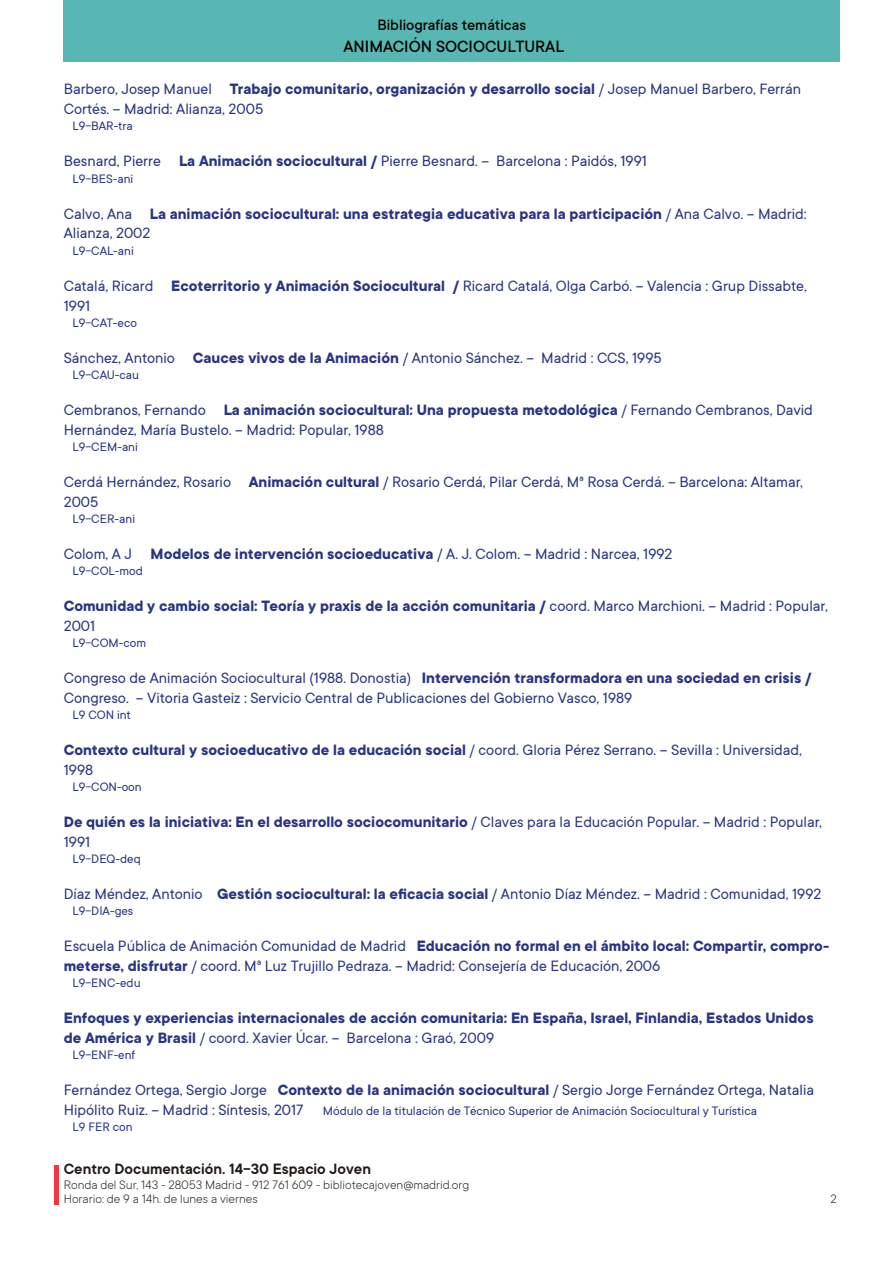
<style>
.page{position:relative;width:893px;height:1263px;background:#fff}
.page>*{position:absolute;margin:0;border:0;box-sizing:border-box;transform-origin:0 0}
.t1{font:500 18px "TT Commons";color:#000}
.t2{font:16.5px/19.8px "TT Commons";color:#283583}
.t3{font:700 16.5px/19.8px "TT Commons";color:#283583}
.t4{font:600 16.5px "TT Commons";color:#211915}
.t5{font:500 16.5px "TT Commons";color:#000}
.t6{font:13.5px/16.2px "TT Commons";color:#283583}
.t7{font:300 13.5px/13.5px "TT Commons";color:#211915}
.s1{font-weight:700}
.s2{font-weight:400}
.s3{font-size:16.5px}
</style>
<div class="page">
<div style="left:64px;top:0;width:776px;height:62px;background:#59b7b3"></div>
<hr style="left:54px;top:1164px;width:4px;height:40px;background:#f6343f">
<p class="t5" style="left:377px;top:16px;width:150px">Bibliografías temáticas</p>
<p class="t1" style="left:344px;top:37px;width:222px">ANIMACIÓN SOCIOCULTURAL</p>
<p class="t2" style="left:64px;top:80px;width:739px">Barbero, Josep Manuel <span class="s1">Trabajo comunitario, organización y desarrollo social</span> / Josep Manuel Barbero, Ferrán<br>Cortés. -- Madrid: Alianza, 2005</p>
<p class="t6" style="left:72px;top:118px;width:62px">L9-BAR-tra</p>
<p class="t2" style="left:64px;top:152px;width:585px">Besnard, Pierre <span class="s1">La Animación sociocultural /</span> Pierre Besnard. -- Barcelona : Paidós, 1991</p>
<p class="t6" style="left:72px;top:171px;width:62px">L9-BES-ani</p>
<p class="t3" style="left:64px;top:204px;width:744px"><span class="s2">Calvo, Ana</span> La animación sociocultural: una estrategia educativa para la participación <span class="s2">/ Ana Calvo. -- Madrid:<br>Alianza, 2002</span></p>
<p class="t6" style="left:72px;top:243px;width:63px">L9-CAL-ani</p>
<p class="t2" style="left:64px;top:276px;width:745px">Catalá, Ricard <span class="s1">Ecoterritorio y Animación Sociocultural /</span> Ricard Catalá, Olga Carbó. -- Valencia : Grup Dissabte,<br>1991</p>
<p class="t6" style="left:72px;top:315px;width:66px">L9-CAT-eco</p>
<p class="t2" style="left:64px;top:348px;width:600px">Sánchez, Antonio <span class="s1">Cauces vivos de la Animación</span> / Antonio Sánchez. -- Madrid : CCS, 1995</p>
<p class="t6" style="left:72px;top:367px;width:68px">L9-CAU-cau</p>
<p class="t2" style="left:64px;top:400px;width:751px">Cembranos, Fernando <span class="s1">La animación sociocultural: Una propuesta metodológica</span> / Fernando Cembranos, David<br>Hernández, María Bustelo. -- Madrid: Popular, 1988</p>
<p class="t6" style="left:72px;top:439px;width:67px">L9-CEM-ani</p>
<p class="t2" style="left:64px;top:472px;width:741px">Cerdá Hernández, Rosario <span class="s1">Animación cultural</span> / Rosario Cerdá, Pilar Cerdá, Mª Rosa Cerdá. -- Barcelona: Altamar,<br>2005</p>
<p class="t6" style="left:72px;top:511px;width:64px">L9-CER-ani</p>
<p class="t2" style="left:64px;top:544px;width:610px">Colom, A J <span class="s1">Modelos de intervención socioeducativa</span> / A. J. Colom. -- Madrid : Narcea, 1992</p>
<p class="t6" style="left:72px;top:563px;width:72px">L9-COL-mod</p>
<p class="t3" style="left:64px;top:596px;width:766px">Comunidad y cambio social: Teoría y praxis de la acción comunitaria / <span class="s2">coord. Marco Marchioni. -- Madrid : Popular,<br>2001</span></p>
<p class="t6" style="left:72px;top:635px;width:75px">L9-COM-com</p>
<p class="t2" style="left:64px;top:668px;width:749px">Congreso de Animación Sociocultural (1988. Donostia) <span class="s1">Intervención transformadora en una sociedad en crisis /<br></span>Congreso. -- Vitoria Gasteiz : Servicio Central de Publicaciones del Gobierno Vasco, 1989</p>
<p class="t6" style="left:72px;top:707px;width:60px">L9 CON int</p>
<p class="t2" style="left:64px;top:740px;width:740px"><span class="s1">Contexto cultural y socioeducativo de la educación social</span> / coord. Gloria Pérez Serrano. -- Sevilla : Universidad,<br>1998</p>
<p class="t6" style="left:72px;top:779px;width:71px">L9-CON-oon</p>
<p class="t3" style="left:64px;top:812px;width:760px">De quién es la iniciativa: En el desarrollo sociocomunitario <span class="s2">/ Claves para la Educación Popular. -- Madrid : Popular,<br>1991</span></p>
<p class="t6" style="left:72px;top:851px;width:70px">L9-DEQ-deq</p>
<p class="t2" style="left:64px;top:884px;width:759px">Díaz Méndez, Antonio <span class="s1">Gestión sociocultural: la eficacia social</span> / Antonio Díaz Méndez. -- Madrid : Comunidad, 1992</p>
<p class="t6" style="left:72px;top:903px;width:62px">L9-DIA-ges</p>
<p class="t2" style="left:64px;top:936px;width:767px">Escuela Pública de Animación Comunidad de Madrid <span class="s1">Educación no formal en el ámbito local: Compartir, compro&shy;meterse, disfrutar</span> / coord. Mª Luz Trujillo Pedraza. -- Madrid: Consejería de Educación, 2006</p>
<p class="t6" style="left:72px;top:975px;width:70px">L9-ENC-edu</p>
<p class="t3" style="left:64px;top:1009px;width:751px">Enfoques y experiencias internacionales de acción comunitaria: En España, Israel, Finlandia, Estados Unidos de América y Brasil <span class="s2">/ coord. Xavier Úcar. -- Barcelona : Graó, 2009</span></p>
<p class="t6" style="left:72px;top:1047px;width:64px">L9-ENF-enf</p>
<p class="t2" style="left:64px;top:1080px;width:752px">Fernández Ortega, Sergio Jorge <span class="s1">Contexto de la animación sociocultural</span> / Sergio Jorge Fernández Ortega, Natalia</p>
<p class="t6" style="left:72px;top:1103px;width:686px;text-indent:-9px"><span class="s3">Hipólito Ruiz. -- Madrid : Síntesis, 2017</span> Módulo de la titulación de Técnico Superior de Animación Sociocultural y Turística<br>L9 FER con</p>
<p class="t4" style="left:64px;top:1159px;width:309px">Centro Documentación. 14-30 Espacio Joven</p>
<p class="t7" style="left:64px;top:1178px;width:407px">Ronda del Sur, 143 - 28053 Madrid - 912 761 609 - bibliotecajoven@madrid.org<br>Horario: de 9 a 14h. de lunes a viernes</p>
<p class="t7" style="left:830px;top:1192px;width:8px">2</p>
</div>
